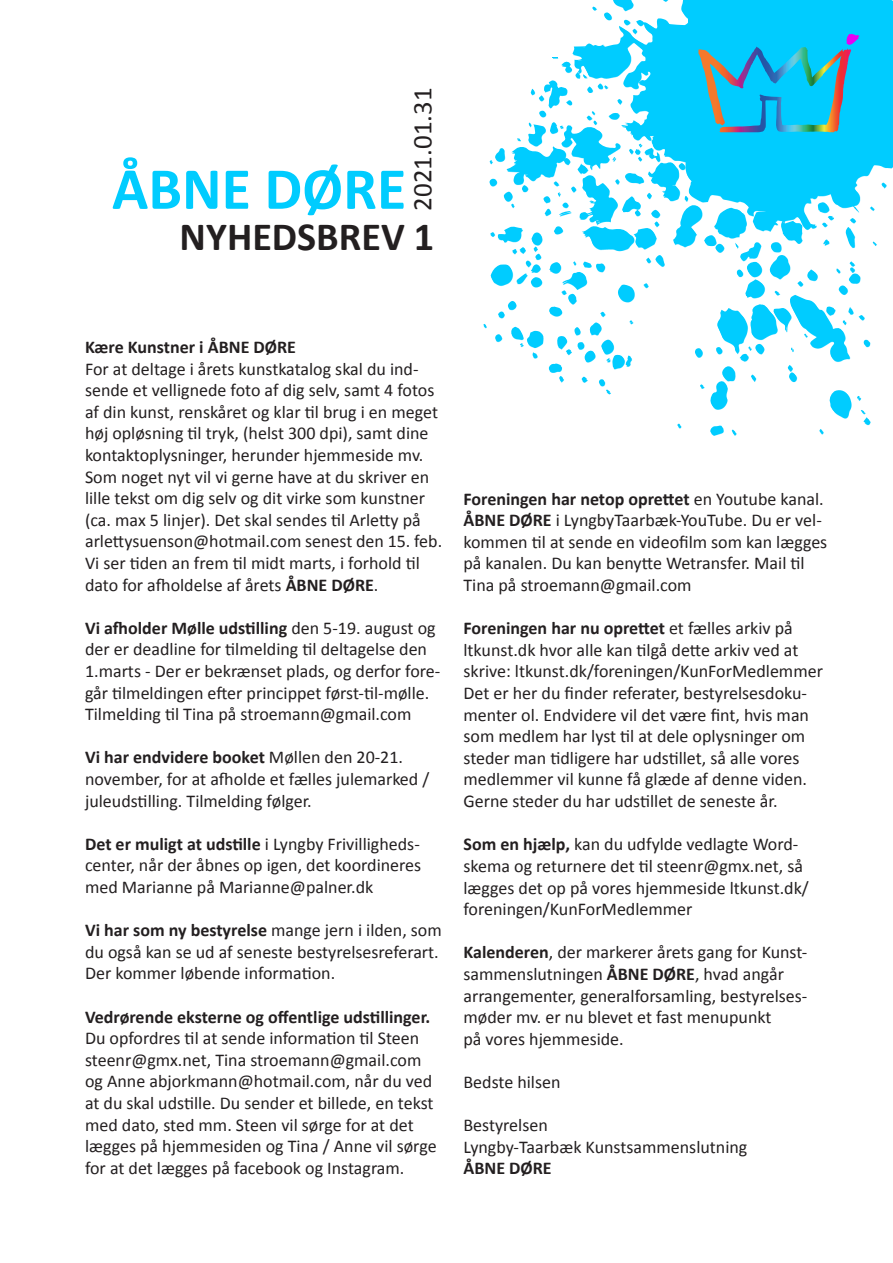
<style>
.page{position:relative;width:893px;height:1263px;background:#fff}
.page>*{position:absolute;margin:0;border:0;box-sizing:border-box;transform-origin:0 0}
.t1{font:700 60px "Calibri";color:#0cf}
.t2{font:700 40.2px "Calibri";color:#231f20}
.t3{font:27px "Calibri";color:#231f20}
.t4{font:18px/21.6px "Calibri";color:#231f20}
.t5{font:700 18px "Calibri";color:#231f20}
.s1{font-weight:700}
</style>
<div class="page">
<svg style="left:593px;top:0;width:300px;height:188px;fill:#0cf"></svg>
<div style="left:604px;top:12px;width:7px;height:7px;background:#0cf;border-radius:3px"></div>
<svg style="left:592px;top:0;width:41px;height:10px"></svg>
<svg style="left:877px;top:1px;width:3px;height:6px"></svg>
<div style="left:689px;top:9px;width:197px;height:141px;background:#0cf"></div>
<svg style="left:483px;top:19px;width:402px;height:415px"></svg>
<h1 class="t1" style="left:112px;top:152px;width:296px">ÅBNE DØRE</h1>
<h3 class="t3" style="left:406px;top:211px;width:125px;rotate:-90deg">2021.01.31</h3>
<h2 class="t2" style="left:180px;top:211px;width:256px">NYHEDSBREV 1</h2>
<p class="t5" style="left:85px;top:336px;width:212px">Kære Kunstner i ÅBNE DØRE</p>
<p class="t4" style="left:85px;top:358px;width:359px">For at deltage i årets kunstkatalog skal du ind&shy;sende et vellignede foto af dig selv, samt 4 fotos af din kunst, renskåret og klar til brug i en meget høj opløsning til tryk, (helst 300 dpi), samt dine kontaktoplysninger, herunder hjemmeside mv.<br>Som noget nyt vil vi gerne have at du skriver en lille tekst om dig selv og dit virke som kunstner (ca. max 5 linjer). Det skal sendes til Arletty på arlettysuenson@hotmail.com senest den 15. feb.<br>Vi ser tiden an frem til midt marts, i forhold til dato for afholdelse af årets <span class="s1">ÅBNE DØRE</span>.</p>
<p class="t4" style="left:85px;top:617px;width:357px"><span class="s1">Vi afholder Mølle udstilling</span> den 5-19. august og der er deadline for tilmelding til deltagelse den 1.marts - Der er bekrænset plads, og derfor fore&shy;går tilmeldingen efter princippet først-til-mølle.<br>Tilmelding til Tina på stroemann@gmail.com</p>
<p class="t4" style="left:85px;top:746px;width:346px"><span class="s1">Vi har endvidere booket</span> Møllen den 20-21. november, for at afholde et fælles julemarked / juleudstilling. Tilmelding følger.</p>
<p class="t4" style="left:85px;top:833px;width:338px;text-align:justify"><span class="s1">Det er muligt at udstille</span> i Lyngby Frivilligheds&shy;center, når der åbnes op igen, det koordineres med Marianne på Marianne@palner.dk</p>
<p class="t4" style="left:85px;top:919px;width:358px"><span class="s1">Vi har som ny bestyrelse</span> mange jern i ilden, som du også kan se ud af seneste bestyrelsesreferart.<br>Der kommer løbende information.</p>
<p class="t5" style="left:85px;top:1005px;width:347px">Vedrørende eksterne og offentlige udstillinger.</p>
<p class="t4" style="left:85px;top:1027px;width:353px">Du opfordres til at sende information til Steen steenr@gmx.net, Tina stroemann@gmail.com og Anne abjorkmann@hotmail.com, når du ved at du skal udstille. Du sender et billede, en tekst med dato, sted mm. Steen vil sørge for at det lægges på hjemmesiden og Tina / Anne vil sørge for at det lægges på facebook og Instagram.</p>
<p class="t4" style="left:463px;top:488px;width:365px"><span class="s1">Foreningen har netop oprettet</span> en Youtube kanal.<br><span class="s1">ÅBNE DØRE</span> i LyngbyTaarbæk-YouTube. Du er vel&shy;kommen til at sende en videofilm som kan lægges på kanalen. Du kan benytte Wetransfer. Mail til Tina på stroemann@gmail.com</p>
<p class="t4" style="left:463px;top:617px;width:361px"><span class="s1">Foreningen har nu oprettet</span> et fælles arkiv på ltkunst.dk hvor alle kan tilgå dette arkiv ved at skrive: ltkunst.dk/foreningen/KunForMedlemmer Det er her du finder referater, bestyrelsesdoku&shy;menter ol. Endvidere vil det være fint, hvis man som medlem har lyst til at dele oplysninger om steder man tidligere har udstillet, så alle vores medlemmer vil kunne få glæde af denne viden.<br>Gerne steder du har udstillet de seneste år.</p>
<p class="t4" style="left:463px;top:833px;width:347px"><span class="s1">Som en hjælp,</span> kan du udfylde vedlagte Word&shy;skema og returnere det til steenr@gmx.net, så lægges det op på vores hjemmeside ltkunst.dk/ foreningen/KunForMedlemmer</p>
<p class="t4" style="left:463px;top:941px;width:345px"><span class="s1">Kalenderen</span>, der markerer årets gang for Kunst&shy;sammenslutningen <span class="s1">ÅBNE DØRE</span>, hvad angår arrangementer, generalforsamling, bestyrelses&shy;møder mv. er nu blevet et fast menupunkt<br>på vores hjemmeside.</p>
<p class="t4" style="left:463px;top:1071px;width:99px">Bedste hilsen</p>
<p class="t4" style="left:463px;top:1114px;width:285px">Bestyrelsen<br>Lyngby-Taarbæk Kunstsammenslutning</p>
<p class="t5" style="left:463px;top:1157px;width:90px">ÅBNE DØRE</p>
</div>
